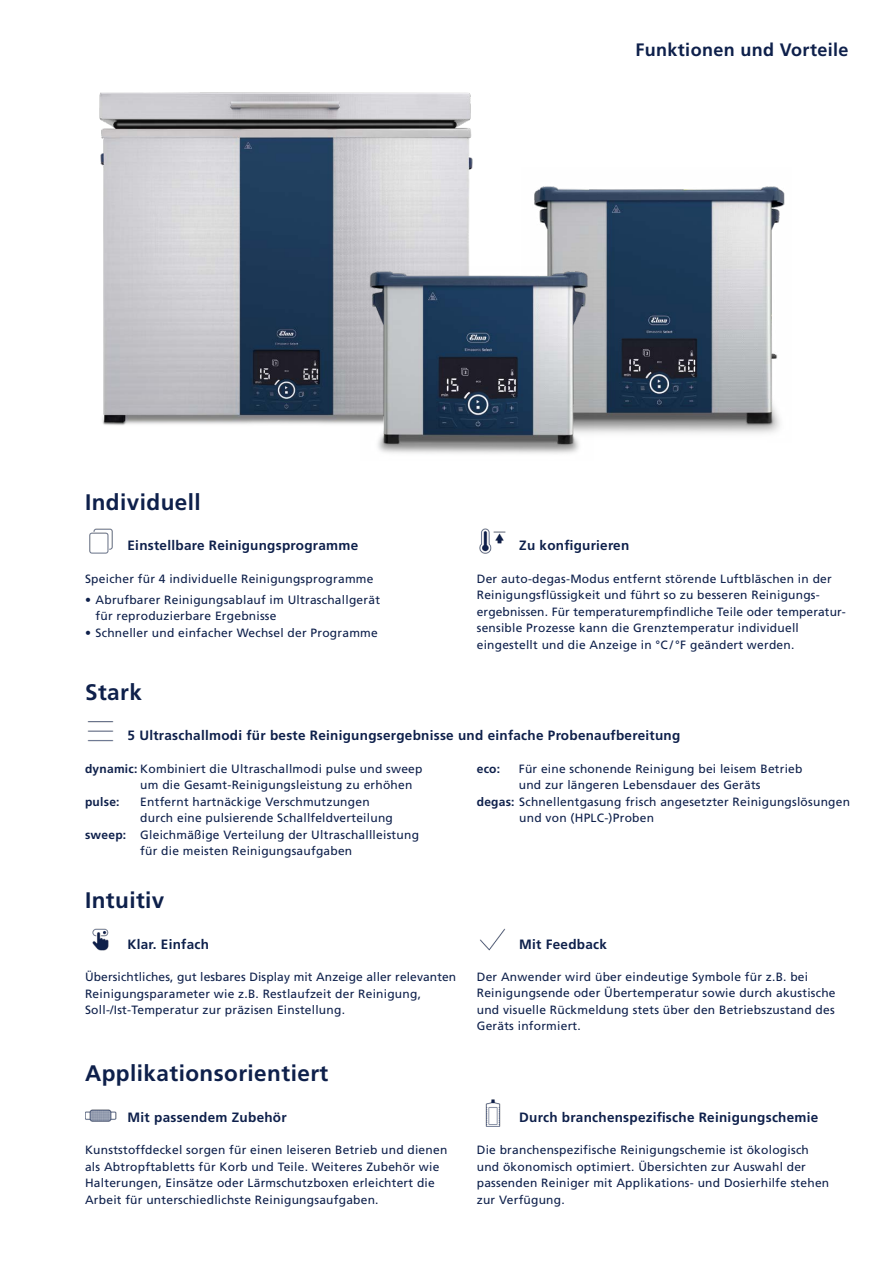
<style>
.page{position:relative;width:893px;height:1263px;background:#fff}
.page>*{position:absolute;margin:0;border:0;box-sizing:border-box;transform-origin:0 0}
.t1{font:700 22.5px "Frutiger LT Pro";letter-spacing:.02em;color:#0e204b}
.t2{font:700 18px "Frutiger LT Pro";letter-spacing:.02em;color:#0e204b}
.t3{font:700 13.5px "Frutiger LT Pro";letter-spacing:.02em;color:#0e204b}
.t4{font:12px/16.5px "Frutiger LT Pro";letter-spacing:.02em;color:#0e204b}
.t5{font:700 12px "Frutiger LT Pro";letter-spacing:.02em;color:#0e204b}
.s1{font-weight:700}
</style>
<div class="page">
<img style="left:485px;top:1099px;width:16px;height:28px">
<img style="left:85px;top:1109px;width:32px;height:13px">
<img style="left:89px;top:528px;width:24px;height:26px">
<img style="left:479px;top:528px;width:27px;height:26px">
<img style="left:99px;top:92px;width:374px;height:333px">
<img style="left:534px;top:186px;width:251px;height:248px">
<img style="left:360px;top:266px;width:233px;height:188px">
<img style="left:87px;top:721px;width:27px;height:21px">
<img style="left:92px;top:928px;width:17px;height:23px">
<img style="left:480px;top:928px;width:26px;height:23px">
<h2 class="t2" style="left:635px;top:39px;width:214px">Funktionen und Vorteile</h2>
<h1 class="t1" style="left:85px;top:489px;width:117px">Individuell</h1>
<p class="t3" style="left:128px;top:538px;width:232px">Einstellbare Reinigungsprogramme</p>
<p class="t3" style="left:519px;top:538px;width:112px">Zu konfigurieren</p>
<p class="t4" style="left:477px;top:570px;width:370px">Der auto-degas-Modus entfernt störende Luftbläschen in der Reinigungsflüssigkeit und führt so zu besseren Reinigungs&shy;ergebnissen. Für temperaturempfindliche Teile oder temperatur&shy;sensible Prozesse kann die Grenztemperatur individuell eingestellt und die Anzeige in °C / °F geändert werden.</p>
<p class="t4" style="left:85px;top:570px;width:290px">Speicher für 4 individuelle Reinigungsprogramme</p>
<p class="t4" style="left:96px;top:591px;width:286px;text-indent:-10px">• Abrufbarer Reinigungsablauf im Ultraschallgerät für reproduzierbare Ergebnisse</p>
<p class="t4" style="left:85px;top:624px;width:294px">• Schneller und einfacher Wechsel der Programme</p>
<h1 class="t1" style="left:85px;top:678px;width:58px">Stark</h1>
<p class="t3" style="left:128px;top:727px;width:554px">5 Ultraschallmodi für beste Reinigungsergebnisse und einfache Probenaufbereitung</p>
<p class="t5" style="left:477px;top:761px;width:25px">eco:</p>
<p class="t4" style="left:519px;top:760px;width:285px">Für eine schonende Reinigung bei leisem Betrieb</p>
<p class="t4" style="left:519px;top:777px;width:243px">und zur längeren Lebensdauer des Geräts</p>
<p class="t4" style="left:477px;top:793px;width:375px"><span class="s1">degas:</span> Schnellentgasung frisch angesetzter Reinigungslösungen</p>
<p class="t4" style="left:519px;top:810px;width:136px">und von (HPLC-)Proben</p>
<p class="t4" style="left:140px;top:760px;width:284px;text-indent:-55px"><span class="s1">dynamic:</span> Kombiniert die Ultraschallmodi pulse und sweep um die Gesamt-Reinigungsleistung zu erhöhen</p>
<p class="t5" style="left:85px;top:794px;width:36px">pulse:</p>
<p class="t4" style="left:140px;top:793px;width:231px">Entfernt hartnäckige Verschmutzungen</p>
<p class="t4" style="left:140px;top:810px;width:254px">durch eine pulsierende Schallfeldverteilung</p>
<p class="t4" style="left:85px;top:826px;width:335px"><span class="s1">sweep:</span> Gleichmäßige Verteilung der Ultraschallleistung</p>
<p class="t4" style="left:140px;top:843px;width:213px">für die meisten Reinigungsaufgaben</p>
<h1 class="t1" style="left:85px;top:887px;width:81px">Intuitiv</h1>
<p class="t3" style="left:128px;top:936px;width:83px">Klar. Einfach</p>
<p class="t3" style="left:519px;top:936px;width:89px">Mit Feedback</p>
<p class="t4" style="left:477px;top:968px;width:360px">Der Anwender wird über eindeutige Symbole für z.B. bei Reinigungsende oder Übertemperatur sowie durch akustische und visuelle Rückmeldung stets über den Betriebszustand des Geräts informiert.</p>
<h1 class="t1" style="left:85px;top:1060px;width:245px">Applikationsorientiert</h1>
<p class="t4" style="left:85px;top:969px;width:373px">Übersichtliches, gut lesbares Display mit Anzeige aller relevanten<br>Reinigungsparameter wie z.B. Restlaufzeit der Reinigung,<br>Soll-/Ist-Temperatur zur präzisen Einstellung.</p>
<p class="t3" style="left:128px;top:1109px;width:161px">Mit passendem Zubehör</p>
<p class="t3" style="left:519px;top:1109px;width:301px">Durch branchenspezifische Reinigungschemie</p>
<p class="t4" style="left:85px;top:1142px;width:364px">Kunststoffdeckel sorgen für einen leiseren Betrieb und dienen als Abtropftabletts für Korb und Teile. Weiteres Zubehör wie Halterungen, Einsätze oder Lärmschutzboxen erleichtert die Arbeit für unterschiedlichste Reinigungsaufgaben.</p>
<p class="t4" style="left:477px;top:1142px;width:354px">Die branchenspezifische Reinigungschemie ist ökologisch und ökonomisch optimiert. Übersichten zur Auswahl der passenden Reiniger mit Applikations- und Dosierhilfe stehen zur Verfügung.</p>
</div>
